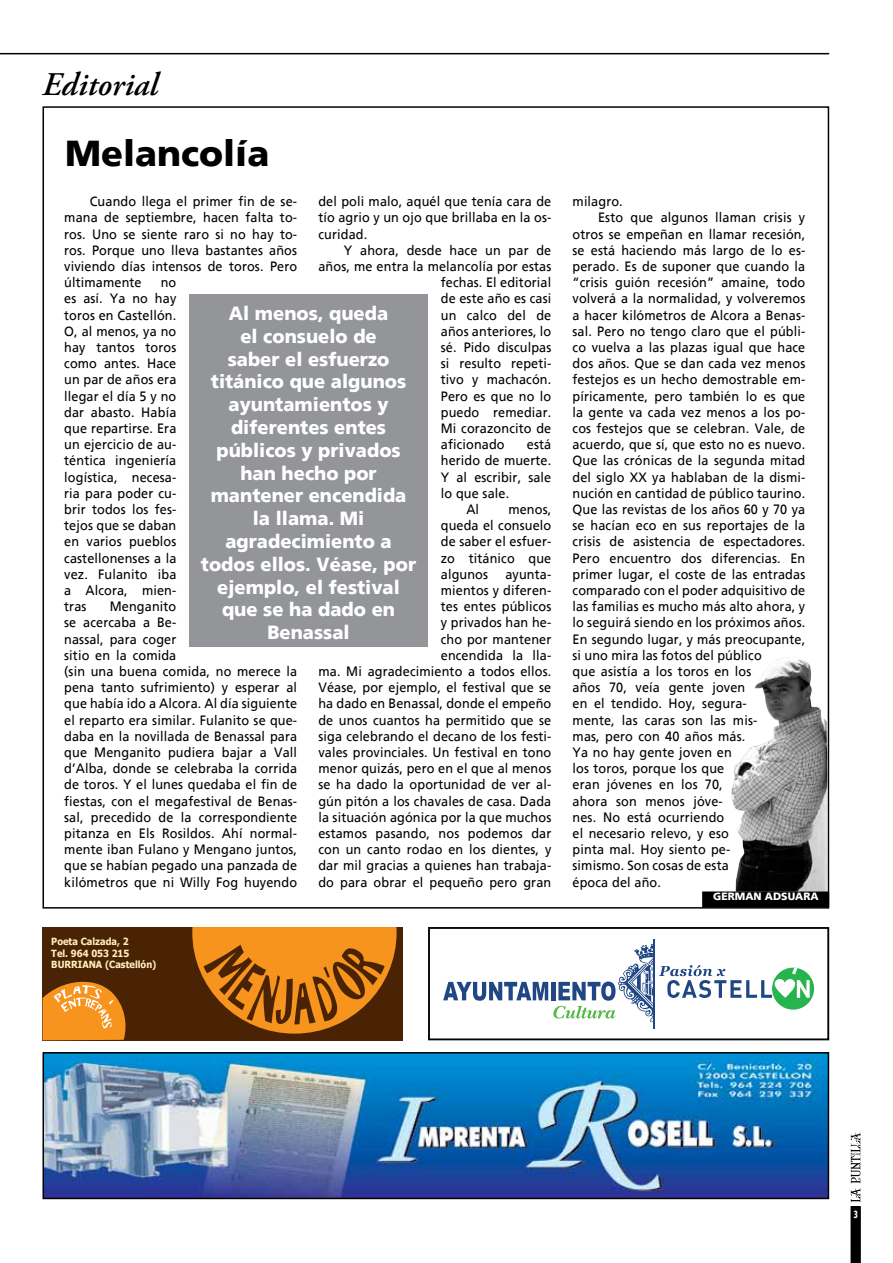
<style>
.page{position:relative;width:893px;height:1263px;background:#fff}
.page>*{position:absolute;margin:0;border:0;box-sizing:border-box;transform-origin:0 0}
.t1{font:900 36px "Frutiger";color:#000}
.t2{font:italic 600 33px "Adobe Garamond Pro";color:#000}
.t3{font:900 19.05px/22.8px "Frutiger";color:#fff;text-align:center;scale:.96 1}
.t4{font:13.5px/16.2px "Frutiger";letter-spacing:.01em;color:#000;text-align:justify;scale:.94 1}
.t5{font:900 10.5px "Frutiger";color:#fff}
.t6{font:900 10.5px "Frutiger";color:#fff;scale:.65 1}
.t7{font:700 9.9px/11.9px "Tahoma";color:#feb;scale:.94 1}
</style>
<div class="page">
<hr style="left:0;top:53px;width:829px;height:1px;background:#000">
<svg style="left:850px;top:1132px;width:11px;height:131px"></svg>
<img style="left:46px;top:1055px;width:780px;height:141px">
<div style="left:43px;top:1052px;width:786px;height:147px;border:2px solid #000"></div>
<img style="left:731px;top:657px;width:96px;height:234px">
<div style="left:703px;top:892px;width:125px;height:15px;background:#000"></div>
<div style="left:702px;top:891px;width:127px;height:16px;border:2px solid #000"></div>
<div style="left:189px;top:294px;width:239px;height:353px;background:#939598"></div>
<div style="left:772px;top:968px;width:42px;height:42px;background:#27b34d;border-radius:50%"></div>
<svg style="left:443px;top:943px;width:367px;height:80px"></svg>
<hr style="left:653px;top:939px;width:2px;height:89px;background:#204784">
<div style="left:428px;top:927px;width:401px;height:113px;border:2px solid #000"></div>
<div style="left:43px;top:927px;width:360px;height:113px;background:#4a2304"></div>
<svg style="left:43px;top:981px;width:83px;height:59px;background:#df8d2d"></svg>
<svg style="left:192px;top:927px;width:205px;height:106px"></svg>
<h2 class="t2" style="left:42px;top:65px;width:117px">Editorial</h2>
<h1 class="t1" style="left:65px;top:132px;width:206px">Melancolía</h1>
<p class="t4" style="left:64px;top:193px;width:249px;text-indent:26px">Cuando llega el primer fin de se&shy;mana de septiembre, hacen falta to&shy;ros. Uno se siente raro si no hay to&shy;ros. Porque uno lleva bastantes años viviendo días intensos de toros. Pero últimamente</p>
<p class="t4" style="left:318px;top:193px;width:249px">del poli malo, aquél que tenía cara de tío agrio y un ojo que brillaba en la os&shy;curidad.</p>
<p class="t4" style="left:344px;top:242px;width:222px">Y ahora, desde hace un par de</p>
<p class="t4" style="left:318px;top:258px;width:249px">años, me entra la melancolía por estas</p>
<p class="t4" style="left:441px;top:274px;width:119px">fechas. El editorial</p>
<p class="t4" style="left:441px;top:290px;width:119px">de este año es casi</p>
<p class="t4" style="left:441px;top:307px;width:119px">un calco del de</p>
<p class="t4" style="left:441px;top:323px;width:119px">años anteriores, lo</p>
<p class="t4" style="left:441px;top:339px;width:119px">sé. Pido disculpas</p>
<p class="t4" style="left:441px;top:355px;width:119px">si resulto repeti-</p>
<p class="t4" style="left:441px;top:371px;width:119px">tivo y machacón.</p>
<p class="t4" style="left:441px;top:388px;width:119px">Pero es que no lo</p>
<p class="t4" style="left:441px;top:404px;width:119px">puedo remediar.</p>
<p class="t4" style="left:441px;top:420px;width:119px">Mi corazoncito de</p>
<p class="t4" style="left:441px;top:436px;width:69px">aficionado</p>
<p class="t4" style="left:527px;top:436px;width:27px">está</p>
<p class="t4" style="left:441px;top:452px;width:119px">herido de muerte.</p>
<p class="t4" style="left:441px;top:469px;width:119px">Y al escribir, sale</p>
<p class="t4" style="left:441px;top:485px;width:74px">lo que sale.</p>
<p class="t4" style="left:466px;top:501px;width:15px">Al</p>
<p class="t4" style="left:64px;top:274px;width:121px;text-indent:96px">no es así. Ya no hay toros en Castellón.<br>O, al menos, ya no hay tantos toros como antes. Hace un par de años era llegar el día 5 y no dar abasto. Había que repartirse. Era un ejercicio de au&shy;téntica ingeniería logística, necesa&shy;ria para poder cu&shy;brir todos los fes&shy;tejos que se daban en varios pueblos castellonenses a la vez. Fulanito iba a Alcora, mien&shy;tras</p>
<p class="t3" style="left:201px;top:302px;width:226px">Al menos, queda<br>el consuelo de<br>saber el esfuerzo titánico que algunos ayuntamientos y diferentes entes públicos y privados han hecho por mantener encendida la llama. Mi agradecimiento a todos ellos. Véase, por ejemplo, el festival que se ha dado en<br>Benassal</p>
<p class="t4" style="left:441px;top:501px;width:119px;text-indent:68px">menos, queda el consuelo de saber el esfuer&shy;zo titánico que algunos</p>
<p class="t4" style="left:318px;top:566px;width:249px;text-align:right">ayunta-<br>mientos y diferen-<br>tes entes públicos<br>y privados han he-<br>cho por mantener<br>encendida la lla-<br>ma. Mi agradecimiento a todos ellos.<br>Véase, por ejemplo, el festival que se ha dado en Benassal, donde el empeño de unos cuantos ha permitido que se siga celebrando el decano de los festi&shy;vales provinciales. Un festival en tono menor quizás, pero en el que al menos se ha dado la oportunidad de ver al&shy;gún pitón a los chavales de casa. Dada la situación agónica por la que muchos estamos pasando, nos podemos dar con un canto rodao en los dientes, y dar mil gracias a quienes han trabaja&shy;do para obrar el pequeño pero gran</p>
<p class="t4" style="left:64px;top:598px;width:249px;text-align:left;text-indent:46px">Menganito<br>se acercaba a Be-<br>nassal, para coger<br>sitio en la comida<br>(sin una buena comida, no merece la pena tanto sufrimiento) y esperar al que había ido a Alcora. Al día siguiente el reparto era similar. Fulanito se que&shy;daba en la novillada de Benassal para que Menganito pudiera bajar a Vall d’Alba, donde se celebraba la corrida de toros. Y el lunes quedaba el fin de fiestas, con el megafestival de Benas&shy;sal, precedido de la correspondiente pitanza en Els Rosildos. Ahí normal&shy;mente iban Fulano y Mengano juntos, que se habían pegado una panzada de kilómetros que ni Willy Fog huyendo</p>
<p class="t7" style="left:51px;top:935px;width:113px">Poeta Calzada, 2<br>Tel. 964 053 215<br>BURRIANA (Castellón)</p>
<p class="t4" style="left:573px;top:193px;width:55px">milagro.</p>
<p class="t4" style="left:598px;top:209px;width:222px">Esto que algunos llaman crisis y</p>
<p class="t4" style="left:573px;top:226px;width:249px">otros se empeñan en llamar recesión,</p>
<p class="t4" style="left:573px;top:242px;width:249px">se está haciendo más largo de lo es-</p>
<p class="t4" style="left:573px;top:258px;width:249px">perado. Es de suponer que cuando la</p>
<p class="t4" style="left:573px;top:274px;width:249px">“crisis guión recesión” amaine, todo</p>
<p class="t4" style="left:573px;top:290px;width:249px">volverá a la normalidad, y volveremos</p>
<p class="t4" style="left:573px;top:307px;width:249px">a hacer kilómetros de Alcora a Benas-</p>
<p class="t4" style="left:573px;top:323px;width:249px">sal. Pero no tengo claro que el públi-</p>
<p class="t4" style="left:573px;top:339px;width:249px">co vuelva a las plazas igual que hace</p>
<p class="t4" style="left:573px;top:355px;width:249px">dos años. Que se dan cada vez menos</p>
<p class="t4" style="left:573px;top:371px;width:249px">festejos es un hecho demostrable em-</p>
<p class="t4" style="left:573px;top:388px;width:249px">píricamente, pero también lo es que</p>
<p class="t4" style="left:573px;top:404px;width:249px">la gente va cada vez menos a los po-</p>
<p class="t4" style="left:573px;top:420px;width:249px">cos festejos que se celebran. Vale, de</p>
<p class="t4" style="left:573px;top:436px;width:249px">acuerdo, que sí, que esto no es nuevo.</p>
<p class="t4" style="left:573px;top:452px;width:249px">Que las crónicas de la segunda mitad</p>
<p class="t4" style="left:573px;top:469px;width:249px">del siglo XX ya hablaban de la dismi-</p>
<p class="t4" style="left:573px;top:485px;width:249px">nución en cantidad de público taurino.</p>
<p class="t4" style="left:573px;top:501px;width:249px">Que las revistas de los años 60 y 70 ya</p>
<p class="t4" style="left:573px;top:517px;width:249px">se hacían eco en sus reportajes de la</p>
<p class="t4" style="left:573px;top:533px;width:249px">crisis de asistencia de espectadores.</p>
<p class="t4" style="left:573px;top:550px;width:249px">Pero encuentro dos diferencias. En</p>
<p class="t4" style="left:573px;top:566px;width:249px">primer lugar, el coste de las entradas</p>
<p class="t4" style="left:573px;top:582px;width:249px">comparado con el poder adquisitivo de</p>
<p class="t4" style="left:573px;top:598px;width:249px">las familias es mucho más alto ahora, y</p>
<p class="t4" style="left:573px;top:614px;width:249px">lo seguirá siendo en los próximos años.</p>
<p class="t4" style="left:573px;top:631px;width:249px">En segundo lugar, y más preocupante,</p>
<p class="t4" style="left:573px;top:647px;width:203px">si uno mira las fotos del público</p>
<p class="t4" style="left:573px;top:663px;width:192px">que asistía a los toros en los</p>
<p class="t4" style="left:573px;top:679px;width:185px">años 70, veía gente joven</p>
<p class="t4" style="left:573px;top:695px;width:187px">en el tendido. Hoy, segura-</p>
<p class="t4" style="left:573px;top:712px;width:198px">mente, las caras son las mis-</p>
<p class="t4" style="left:573px;top:728px;width:185px">mas, pero con 40 años más.</p>
<p class="t4" style="left:573px;top:744px;width:171px">Ya no hay gente joven en</p>
<p class="t4" style="left:573px;top:760px;width:163px">los toros, porque los que</p>
<p class="t4" style="left:573px;top:776px;width:161px">eran jóvenes en los 70,</p>
<p class="t4" style="left:573px;top:793px;width:161px">ahora son menos jóve-</p>
<p class="t4" style="left:573px;top:809px;width:163px">nes. No está ocurriendo</p>
<p class="t4" style="left:573px;top:825px;width:168px">el necesario relevo, y eso</p>
<p class="t4" style="left:573px;top:841px;width:169px">pinta mal. Hoy siento pe-</p>
<p class="t4" style="left:573px;top:857px;width:168px">simismo. Son cosas de esta</p>
<p class="t4" style="left:573px;top:874px;width:96px">época del año.</p>
<p class="t5" style="left:713px;top:889px;width:107px">GERMAN ADSUARA</p>
<p class="t6" style="left:854px;top:1207px;width:8px">3</p>
</div>
